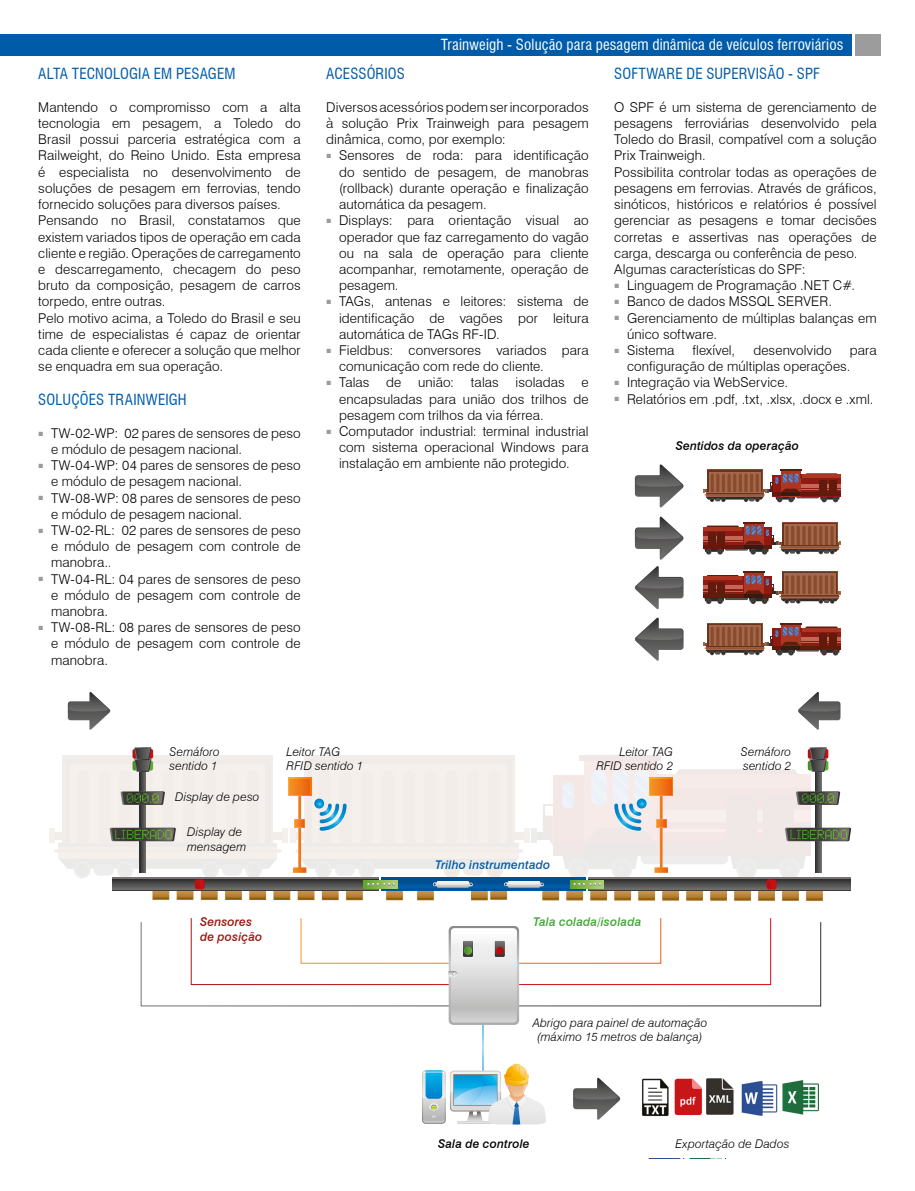
<style>
.page{position:relative;width:915px;height:1191px;background:#fff}
.page>*{position:absolute;margin:0;border:0;box-sizing:border-box;transform-origin:0 0}
.SubTítulo_2{font:condensed 15px "Swiss 721 BT";letter-spacing:.01em;color:#005ca9}
.Título{font:condensed 15px "Swiss 721 BT";letter-spacing:.01em;color:#fff}
.t1{font:300 13.5px/16.2px "Swiss 721 BT";letter-spacing:.01em;color:#000;text-align:justify}
.t2{font:italic 300 12px/14.4px "Swiss 721 BT";letter-spacing:.01em;color:#000;text-align:center}
.t3{font:italic 500 12px "Swiss 721 BT";letter-spacing:.01em;color:#000}
.t4{font:italic 500 12px "Swiss 721 BT";letter-spacing:.015em;color:#005ca9}
.t5{font:italic 500 12px "Swiss 721 BT";letter-spacing:.01em;color:#3fa435}
.t6{font:italic 500 12px "Swiss 721 BT";letter-spacing:.015em;color:#99140e}
</style>
<div class="page">
<div style="left:0;top:34px;width:850px;height:21px;background:#005ca9"></div>
<div style="left:855px;top:34px;width:25px;height:21px;background:#9c9c9c"></div>
<svg style="left:422px;top:1063px;width:123px;height:61px"></svg>
<svg style="left:573px;top:1077px;width:48px;height:43px"></svg>
<svg style="left:68px;top:692px;width:43px;height:38px"></svg>
<svg style="left:798px;top:692px;width:42px;height:38px"></svg>
<div style="left:52px;top:832px;width:17px;height:7px;background:#f3edea"></div>
<div style="left:49px;top:828px;width:6px;height:15px;background:#f6f0ed"></div>
<hr style="left:54px;top:849px;width:227px;height:4px;background:#f3edea;border-radius:2px">
<svg style="left:59px;top:747px;width:791px;height:154px"></svg>
<img style="left:642px;top:1078px;width:92px;height:39px">
<img style="left:741px;top:1080px;width:78px;height:36px">
<div style="left:300px;top:917px;width:361px;height:46px;border:1px solid #fff"></div>
<div style="left:191px;top:917px;width:579px;height:68px;border:1px solid #fff"></div>
<div style="left:141px;top:921px;width:679px;height:85px;border:1px solid #fff"></div>
<svg style="left:448px;top:926px;width:71px;height:99px"></svg>
<svg style="left:634px;top:464px;width:50px;height:44px"></svg>
<svg style="left:634px;top:516px;width:50px;height:44px"></svg>
<svg style="left:634px;top:566px;width:49px;height:43px"></svg>
<svg style="left:635px;top:617px;width:48px;height:44px"></svg>
<div style="left:706px;top:469px;width:56px;height:27px;background:#65351f"></div>
<div style="left:708px;top:472px;width:52px;height:25px;background:#a76749"></div>
<div style="left:780px;top:471px;width:20px;height:25px;background:#ad3623"></div>
<hr style="left:779px;top:469px;width:22px;height:2px;background:#611b0c">
<svg style="left:703px;top:473px;width:137px;height:29px"></svg>
<svg style="left:703px;top:623px;width:137px;height:32px"></svg>
<svg style="left:703px;top:522px;width:137px;height:32px"></svg>
<div style="left:781px;top:571px;width:56px;height:26px;background:#874b2f"></div>
<div style="left:782px;top:572px;width:54px;height:25px;background:#a76749"></div>
<div style="left:743px;top:573px;width:19px;height:25px;background:#ad3623"></div>
<hr style="left:742px;top:571px;width:22px;height:2px;background:#611b0c">
<svg style="left:703px;top:575px;width:137px;height:29px"></svg>
<p class="SubTítulo_2" style="left:38px;top:65px;width:199px">ALTA TECNOLOGIA EM PESAGEM</p>
<p class="t1" style="left:38px;top:99px;width:264px">Mantendo o compromisso com a alta tecnologia em pesagem, a Toledo do Brasil possui parceria estratégica com a Railweight, do Reino Unido. Esta empresa é especialista no desenvolvimento de soluções de pesagem em ferrovias, tendo fornecido soluções para diversos países.</p>
<p class="t1" style="left:38px;top:212px;width:264px">Pensando no Brasil, constatamos que existem variados tipos de operação em cada cliente e região. Operações de carregamento e descarregamento, checagem do peso bruto da composição, pesagem de carros torpedo, entre outras.</p>
<p class="t1" style="left:38px;top:309px;width:264px">Pelo motivo acima, a Toledo do Brasil e seu time de especialistas é capaz de orientar cada cliente e oferecer a solução que melhor se enquadra em sua operação.</p>
<p class="SubTítulo_2" style="left:38px;top:391px;width:150px">SOLUÇÕES TRAINWEIGH</p>
<p class="t1" style="left:51px;top:425px;width:251px;text-indent:-13px"><sup>■</sup> TW-02-WP: 02 pares de sensores de peso e módulo de pesagem nacional.</p>
<p class="t1" style="left:51px;top:457px;width:251px;text-indent:-13px"><sup>■</sup> TW-04-WP: 04 pares de sensores de peso e módulo de pesagem nacional.</p>
<p class="t1" style="left:51px;top:489px;width:251px;text-indent:-13px"><sup>■</sup> TW-08-WP: 08 pares de sensores de peso e módulo de pesagem nacional.</p>
<p class="t1" style="left:51px;top:522px;width:251px;text-indent:-13px"><sup>■</sup> TW-02-RL: 02 pares de sensores de peso e módulo de pesagem com controle de manobra..</p>
<p class="t1" style="left:51px;top:570px;width:251px;text-indent:-13px"><sup>■</sup> TW-04-RL: 04 pares de sensores de peso e módulo de pesagem com controle de manobra.</p>
<p class="t1" style="left:51px;top:619px;width:251px;text-indent:-13px"><sup>■</sup> TW-08-RL: 08 pares de sensores de peso e módulo de pesagem com controle de manobra.</p>
<p class="Título" style="left:441px;top:36px;width:404px">Trainweigh - Solução para pesagem dinâmica de veículos ferroviários</p>
<p class="SubTítulo_2" style="left:326px;top:65px;width:80px">ACESSÓRIOS</p>
<p class="t1" style="left:326px;top:99px;width:264px">Diversos acessórios podem ser incorporados à solução Prix Trainweigh para pesagem dinâmica, como, por exemplo:</p>
<p class="t1" style="left:339px;top:147px;width:251px;text-indent:-13px"><sup>■</sup> Sensores de roda: para identificação do sentido de pesagem, de manobras (rollback) durante operação e finalização automática da pesagem.</p>
<p class="t1" style="left:339px;top:212px;width:251px;text-indent:-13px"><sup>■</sup> Displays: para orientação visual ao operador que faz carregamento do vagão ou na sala de operação para cliente acompanhar, remotamente, operação de pesagem.</p>
<p class="t1" style="left:339px;top:293px;width:251px;text-indent:-13px"><sup>■</sup> TAGs, antenas e leitores: sistema de identificação de vagões por leitura automática de TAGs RF-ID.</p>
<p class="t1" style="left:339px;top:342px;width:251px;text-indent:-13px"><sup>■</sup> Fieldbus: conversores variados para comunicação com rede do cliente.</p>
<p class="t1" style="left:339px;top:374px;width:251px;text-indent:-13px"><sup>■</sup> Talas de união: talas isoladas e encapsuladas para união dos trilhos de pesagem com trilhos da via férrea.</p>
<p class="t1" style="left:339px;top:423px;width:251px;text-indent:-13px"><sup>■</sup> Computador industrial: terminal industrial com sistema operacional Windows para instalação em ambiente não protegido.</p>
<p class="SubTítulo_2" style="left:614px;top:65px;width:207px">SOFTWARE DE SUPERVISÃO - SPF</p>
<p class="t1" style="left:614px;top:99px;width:264px">O SPF é um sistema de gerenciamento de pesagens ferroviárias desenvolvido pela Toledo do Brasil, compatível com a solução Prix Trainweigh.</p>
<p class="t1" style="left:614px;top:164px;width:264px">Possibilita controlar todas as operações de pesagens em ferrovias. Através de gráficos, sinóticos, históricos e relatórios é possível gerenciar as pesagens e tomar decisões corretas e assertivas nas operações de carga, descarga ou conferência de peso.</p>
<p class="t1" style="left:614px;top:261px;width:193px">Algumas características do SPF:</p>
<p class="t1" style="left:614px;top:277px;width:242px"><sup>■</sup> Linguagem de Programação .NET C#.</p>
<p class="t1" style="left:614px;top:293px;width:219px"><sup>■</sup> Banco de dados MSSQL SERVER.</p>
<p class="t1" style="left:626px;top:309px;width:251px;text-indent:-13px"><sup>■</sup> Gerenciamento de múltiplas balanças em único software.</p>
<p class="t1" style="left:614px;top:342px;width:61px"><sup>■</sup> Sistema</p>
<p class="t1" style="left:692px;top:342px;width:44px">flexível,</p>
<p class="t1" style="left:753px;top:342px;width:80px">desenvolvido</p>
<p class="t1" style="left:626px;top:342px;width:251px;text-indent:223px">para configuração de múltiplas operações.</p>
<p class="t1" style="left:614px;top:374px;width:175px"><sup>■</sup> Integração via WebService.</p>
<p class="t1" style="left:614px;top:390px;width:261px"><sup>■</sup> Relatórios em .pdf, .txt, .xlsx, .docx e .xml.</p>
<p class="t3" style="left:675px;top:439px;width:125px">Sentidos da operação</p>
<p class="t2" style="left:169px;top:744px;width:52px">Semáforo</p>
<p class="t2" style="left:169px;top:758px;width:50px">sentido 1</p>
<p class="t2" style="left:175px;top:789px;width:86px">Display de peso</p>
<p class="t2" style="left:187px;top:825px;width:60px;text-align:left">Display de mensagem</p>
<p class="t2" style="left:286px;top:744px;width:55px">Leitor TAG</p>
<p class="t2" style="left:286px;top:758px;width:78px">RFID sentido 1</p>
<p class="t4" style="left:435px;top:858px;width:117px">Trilho instrumentado</p>
<p class="t2" style="left:619px;top:744px;width:55px">Leitor TAG</p>
<p class="t2" style="left:596px;top:758px;width:78px">RFID sentido 2</p>
<p class="t6" style="left:200px;top:914px;width:54px">Sensores</p>
<p class="t5" style="left:533px;top:914px;width:110px">Tala colada/isolada</p>
<p class="t6" style="left:200px;top:929px;width:64px">de posição</p>
<p class="t2" style="left:532px;top:1015px;width:176px">Abrigo para painel de automação (máximo 15 metros de balança)</p>
<p class="t2" style="left:740px;top:744px;width:52px">Semáforo</p>
<p class="t2" style="left:742px;top:758px;width:50px">sentido 2</p>
<p class="t3" style="left:438px;top:1136px;width:93px">Sala de controle</p>
<p class="t2" style="left:675px;top:1136px;width:116px">Exportação de Dados</p>
</div>
